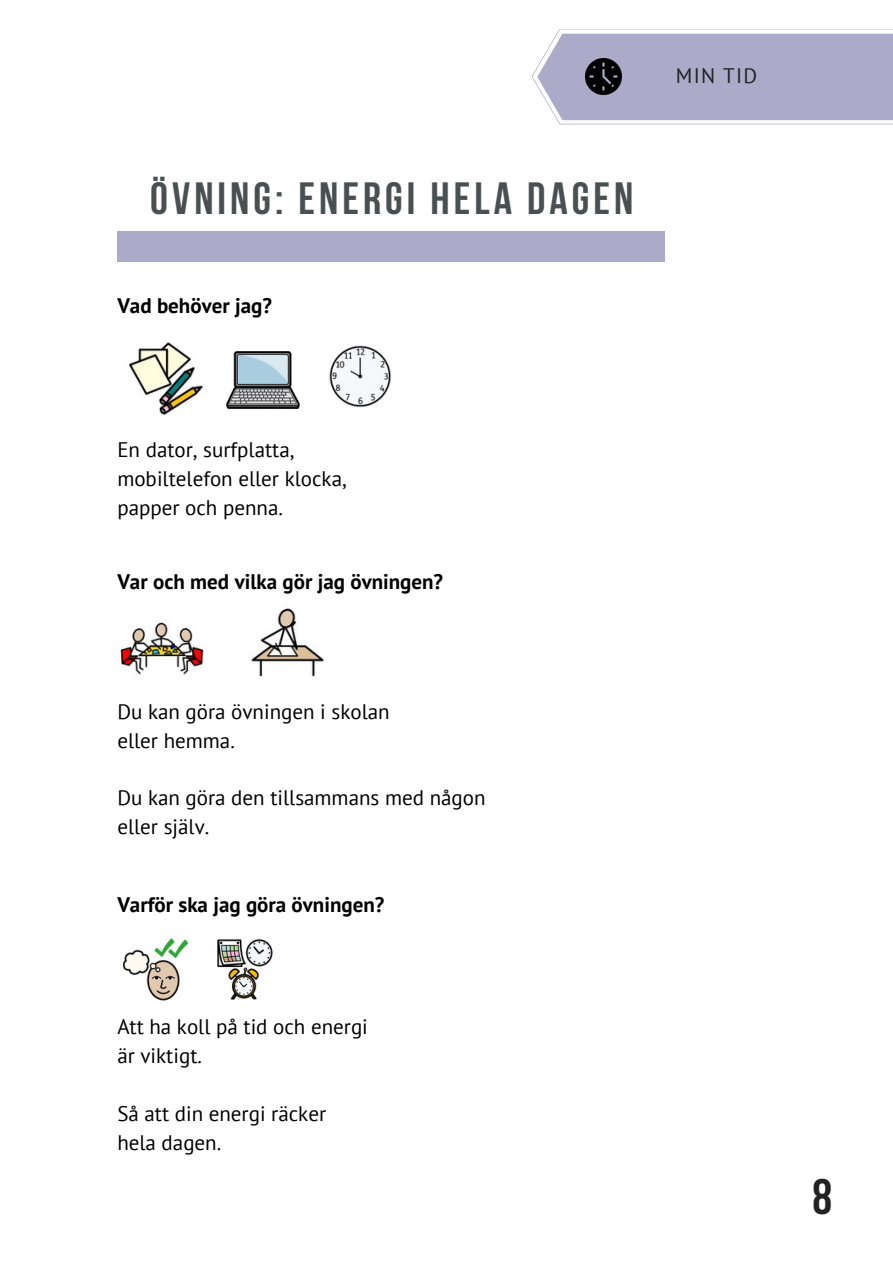
<style>
.page{position:relative;width:893px;height:1264px;background:#fff}
.page>*{position:absolute;margin:0;border:0;box-sizing:border-box;transform-origin:0 0}
.t1{font:700 49.65px "Bebas Neue";color:#222}
.t2{font:700 45px "Bebas Neue";letter-spacing:.09em;color:#495052}
.t3{font:21px "PT Sans";color:#000}
.t4{font:700 21px "PT Sans";color:#000}
.t5{font:21px "PT Sans";letter-spacing:.06em;color:#222}
</style>
<div class="page">
<div style="left:117px;top:232px;width:548px;height:29px;background:#ababc9"></div>
<img style="left:120px;top:622px;width:84px;height:53px">
<img style="left:251px;top:608px;width:73px;height:69px">
<img style="left:129px;top:342px;width:74px;height:73px">
<img style="left:226px;top:351px;width:74px;height:58px">
<svg style="left:531px;top:29px;width:361px;height:95px;background:#b6b6d0"></svg>
<img style="left:585px;top:58px;width:36px;height:36px">
<img style="left:217px;top:939px;width:56px;height:61px">
<img style="left:123px;top:938px;width:66px;height:63px">
<img style="left:329px;top:346px;width:62px;height:62px">
<p class="t2" style="left:150px;top:180px;width:484px">ÖVNING: ENERGI HELA DAGEN</p>
<p class="t4" style="left:117px;top:291px;width:156px">Vad behöver jag?</p>
<p class="t5" style="left:675px;top:62px;width:83px">MIN TID</p>
<p class="t3" style="left:117px;top:435px;width:179px">En dator, surfplatta,</p>
<p class="t3" style="left:117px;top:464px;width:231px">mobiltelefon eller klocka,</p>
<p class="t3" style="left:117px;top:493px;width:167px">papper och penna.</p>
<p class="t4" style="left:117px;top:568px;width:327px">Var och med vilka gör jag övningen?</p>
<p class="t3" style="left:117px;top:697px;width:274px">Du kan göra övningen i skolan</p>
<p class="t3" style="left:117px;top:726px;width:119px">eller hemma.</p>
<p class="t3" style="left:117px;top:784px;width:370px">Du kan göra den tillsammans med någon</p>
<p class="t3" style="left:117px;top:813px;width:93px">eller själv.</p>
<p class="t4" style="left:117px;top:890px;width:268px">Varför ska jag göra övningen?</p>
<p class="t3" style="left:117px;top:1012px;width:252px">Att ha koll på tid och energi</p>
<p class="t3" style="left:117px;top:1041px;width:86px">är viktigt.</p>
<p class="t3" style="left:117px;top:1099px;width:210px">Så att din energi räcker</p>
<p class="t3" style="left:117px;top:1128px;width:105px">hela dagen.</p>
<p class="t1" style="left:812px;top:1176px;width:21px">8</p>
</div>
